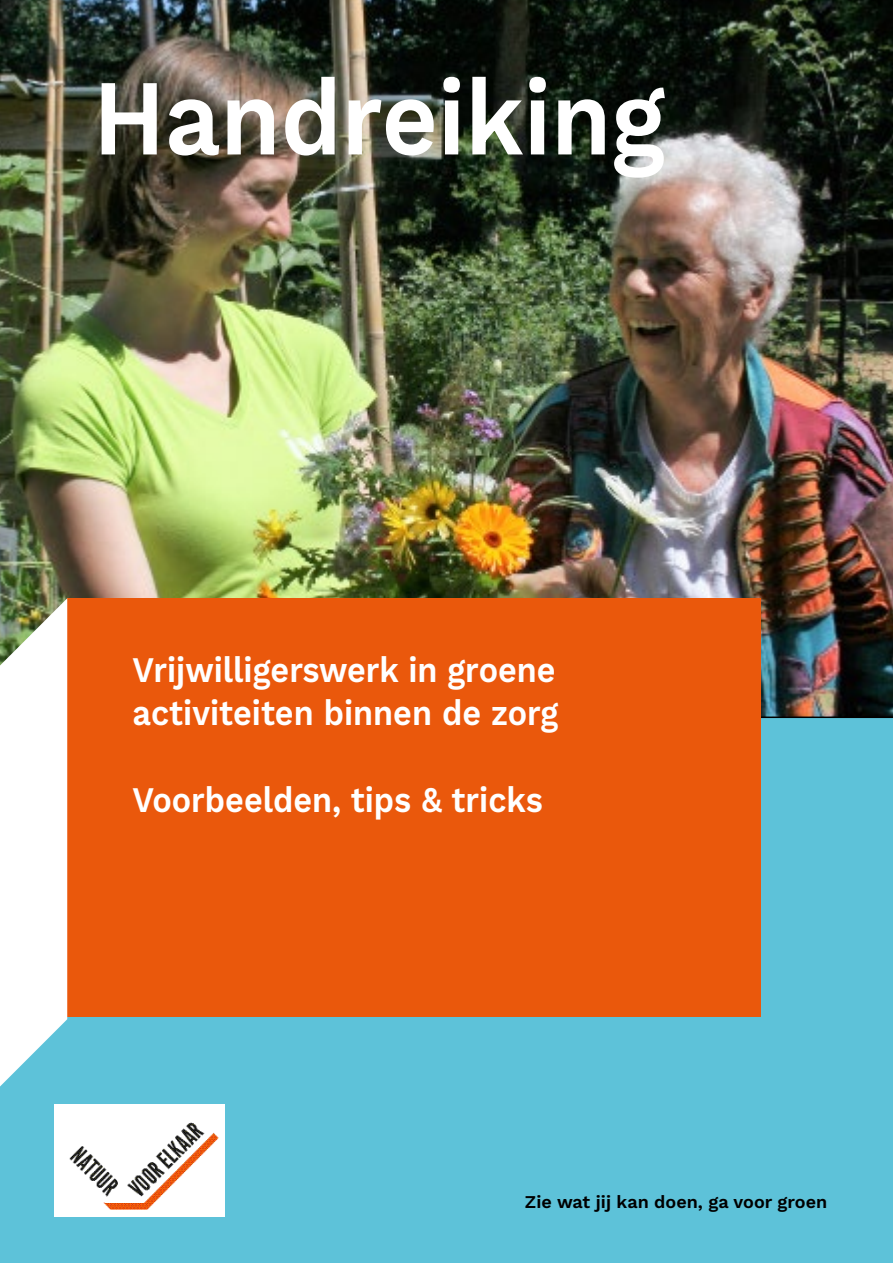
<style>
.page{position:relative;width:893px;height:1263px;background:#fff}
.page>*{position:absolute;margin:0;border:0;box-sizing:border-box;transform-origin:0 0}
.t1{font:600 108px "Work Sans";color:#fff;scale:.9 1}
.t2{font:600 36px/43.2px "Work Sans";color:#fff;scale:.9 1}
.t3{font:600 18px "Work Sans";color:#000}
</style>
<div class="page">
<img style="left:0;top:0;width:893px;height:716px">
<div style="left:0;top:716px;width:893px;height:547px;background:#5dc2d9"></div>
<div style="left:67px;top:598px;width:693px;height:419px;background:#ea580c"></div>
<svg style="left:0;top:598px;width:67px;height:501px"></svg>
<img style="left:54px;top:1104px;width:170px;height:112px">
<h1 class="t1" style="left:93px;top:36px;width:637px">Handreiking</h1>
<p class="t2" style="left:132px;top:647px;width:474px">Vrijwilligerswerk in groene activiteiten binnen de zorg</p>
<p class="t2" style="left:132px;top:776px;width:458px">Voorbeelden, tips &amp; tricks</p>
<p class="t3" style="left:525px;top:1188px;width:304px">Zie wat jij kan doen, ga voor groen</p>
</div>
